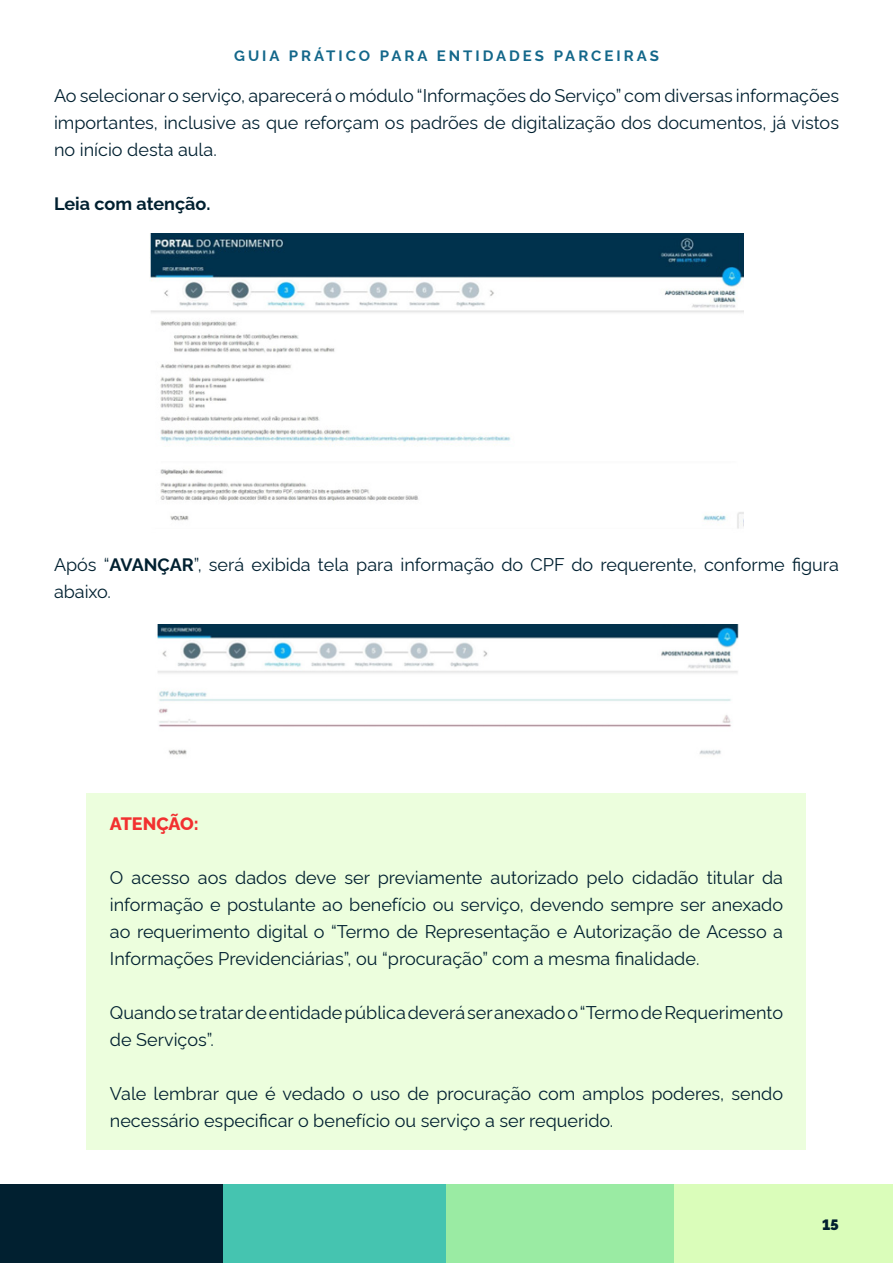
<style>
.page{position:relative;width:893px;height:1263px;background:#fff}
.page>*{position:absolute;margin:0;border:0;box-sizing:border-box;transform-origin:0 0}
.t1{font:18px/27px "Rawline";color:#012030}
.t2{font:700 18px "Rawline";color:#012030}
.t3{font:800 18px "Rawline";letter-spacing:-.005em;color:#f23030}
.t4{font:700 15px "Rawline";letter-spacing:.2em;color:#13678a}
.t5{font:900 15px "Rawline";color:#012030}
.s1{font-weight:700}
</style>
<div class="page">
<div style="left:0;top:1185px;width:223px;height:78px;background:#012030"></div>
<div style="left:223px;top:1185px;width:228px;height:78px;background:#45c4b0"></div>
<div style="left:446px;top:1185px;width:228px;height:78px;background:#9aeba3"></div>
<hr style="left:0;top:1185px;width:1px;height:78px;background:#dafdba">
<div style="left:674px;top:1185px;width:219px;height:78px;background:#dafdba"></div>
<img style="left:150px;top:234px;width:593px;height:295px">
<img style="left:157px;top:624px;width:582px;height:131px">
<div style="left:87px;top:793px;width:719px;height:357px;background:#ecfedd"></div>
<p class="t4" style="left:234px;top:44px;width:426px">GUIA PRÁTICO PARA ENTIDADES PARCEIRAS</p>
<p class="t1" style="left:54px;top:80px;width:786px;text-align:justify">Ao selecionar o serviço, aparecerá o módulo “Informações do Serviço” com diversas informações importantes, inclusive as que reforçam os padrões de digitalização dos documentos, já vistos no início desta aula.</p>
<p class="t2" style="left:54px;top:189px;width:158px">Leia com atenção.</p>
<p class="t1" style="left:54px;top:550px;width:786px">Após “<span class="s1">AVANÇAR</span>”, será exibida tela para informação do CPF do requerente, conforme figura abaixo.</p>
<p class="t3" style="left:110px;top:810px;width:90px">ATENÇÃO:</p>
<p class="t1" style="left:110px;top:863px;width:675px;text-align:justify">O acesso aos dados deve ser previamente autorizado pelo cidadão titular da informação e postulante ao benefício ou serviço, devendo sempre ser anexado ao requerimento digital o “Termo de Representação e Autorização de Acesso a Informações Previdenciárias”, ou “procuração” com a mesma finalidade.</p>
<p class="t1" style="left:110px;top:998px;width:675px">Quando se tratar de entidade pública deverá ser anexado o “Termo de Requerimento de Serviços”.</p>
<p class="t1" style="left:110px;top:1079px;width:675px">Vale lembrar que é vedado o uso de procuração com amplos poderes, sendo necessário especificar o benefício ou serviço a ser requerido.</p>
<p class="t5" style="left:822px;top:1213px;width:18px">15</p>
</div>
